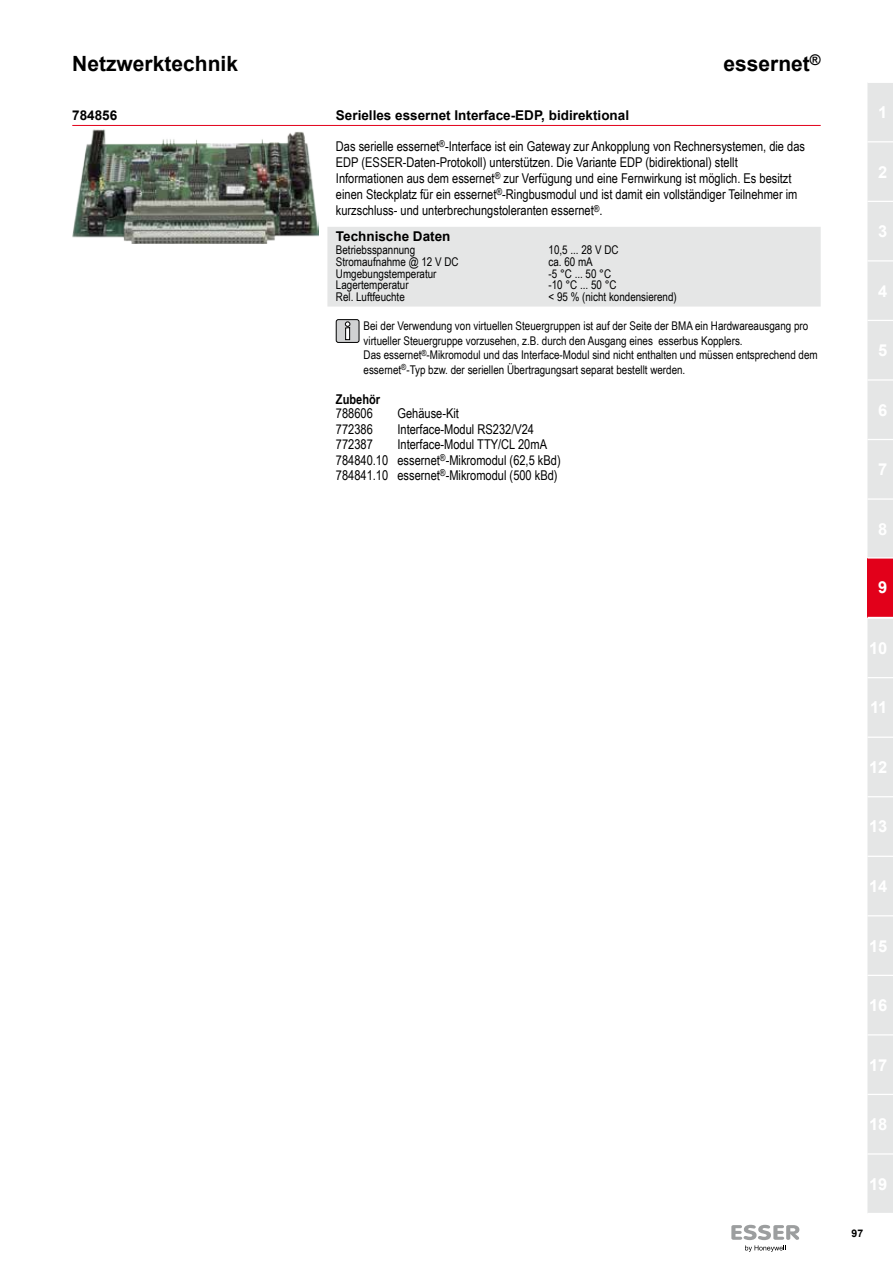
<style>
.page{position:relative;width:893px;height:1263px;background:#fff}
.page>*{position:absolute;margin:0;border:0;box-sizing:border-box;transform-origin:0 0}
.t1{font:700 21px "Arial";color:#000}
.t2{font:700 16.5px "Arial";color:#fff}
.t3{font:13.5px/16.2px "Arial Narrow";color:#000}
.t4{font:700 13.5px "Arial";color:#000}
.t5{font:700 13.5px "Arial Narrow";color:#000}
.t6{font:12px/14.4px "Arial Narrow";color:#000}
.t7{font:700 10.5px "Arial";color:#000}
</style>
<div class="page">
<hr style="left:72px;top:125px;width:749px;height:1px;background:#e2001a">
<div style="left:327px;top:227px;width:494px;height:80px;background:#e5e6e6"></div>
<svg style="left:731px;top:1225px;width:68px;height:27px"></svg>
<svg style="left:867px;top:83px;width:26px;height:1130px;background:#e5dbdc"></svg>
<div style="left:336px;top:320px;width:23px;height:22px;background:#d0d1d2;border-radius:2px"></div>
<div style="left:336px;top:319px;width:23px;height:24px;border:1px solid #000;border-radius:2px"></div>
<svg style="left:345px;top:321px;width:5px;height:19px"></svg>
<img style="left:72px;top:130px;width:247px;height:113px">
<h1 class="t1" style="left:72px;top:50px;width:167px">Netzwerktechnik</h1>
<h1 class="t1" style="left:723px;top:50px;width:99px">essernet<sup>®</sup></h1>
<p class="t4" style="left:72px;top:106px;width:47px">784856</p>
<p class="t4" style="left:336px;top:106px;width:295px">Serielles essernet Interface-EDP, bidirektional</p>
<p class="t3" style="left:336px;top:137px;width:471px">Das serielle essernet<sup>®</sup>-Interface ist ein Gateway zur Ankopplung von Rechnersystemen, die das EDP (ESSER-Daten-Protokoll) unterstützen. Die Variante EDP (bidirektional) stellt Informationen aus dem essernet<sup>®</sup> zur Verfügung und eine Fernwirkung ist möglich. Es besitzt einen Steckplatz für ein essernet<sup>®</sup>-Ringbusmodul und ist damit ein vollständiger Teilnehmer im kurzschluss- und unterbrechungstoleranten essernet<sup>®</sup>.</p>
<p class="t4" style="left:336px;top:227px;width:116px">Technische Daten</p>
<p class="t6" style="left:336px;top:242px;width:81px">Betriebsspannung</p>
<p class="t6" style="left:549px;top:242px;width:72px">10,5 ... 28 V DC</p>
<p class="t6" style="left:336px;top:254px;width:124px">Stromaufnahme @ 12 V DC</p>
<p class="t6" style="left:549px;top:254px;width:46px">ca. 60 mA</p>
<p class="t6" style="left:336px;top:266px;width:102px">Umgebungstemperatur</p>
<p class="t6" style="left:549px;top:266px;width:64px">-5 °C ... 50 °C</p>
<p class="t6" style="left:336px;top:278px;width:74px">Lagertemperatur</p>
<p class="t6" style="left:549px;top:278px;width:70px">-10 °C ... 50 °C</p>
<p class="t6" style="left:336px;top:289px;width:70px">Rel. Luftfeuchte</p>
<p class="t6" style="left:549px;top:289px;width:130px">&lt; 95 % (nicht kondensierend)</p>
<p class="t6" style="left:364px;top:318px;width:456px">Bei der Verwendung von virtuellen Steuergruppen ist auf der Seite der BMA ein Hardwareausgang pro virtueller Steuergruppe vorzusehen, z.B. durch den Ausgang eines esserbus Kopplers.<br>Das essernet<sup>®</sup>-Mikromodul und das Interface-Modul sind nicht enthalten und müssen entsprechend dem essernet<sup>®</sup>-Typ bzw. der seriellen Übertragungsart separat bestellt werden.</p>
<p class="t5" style="left:336px;top:389px;width:46px">Zubehör</p>
<p class="t3" style="left:336px;top:405px;width:38px">788606</p>
<p class="t3" style="left:397px;top:405px;width:63px">Gehäuse-Kit</p>
<p class="t3" style="left:336px;top:420px;width:38px">772386</p>
<p class="t3" style="left:397px;top:420px;width:138px">Interface-Modul RS232/V24</p>
<p class="t3" style="left:336px;top:436px;width:38px">772387</p>
<p class="t3" style="left:336px;top:436px;width:226px;line-height:15.5px;text-indent:62px">Interface-Modul TTY/CL 20mA<br>784840.10 essernet<sup>®</sup>-Mikromodul (62,5 kBd)<br>784841.10 essernet<sup>®</sup>-Mikromodul (500 kBd)</p>
<p class="t2" style="left:878px;top:101px;width:11px">1</p>
<p class="t2" style="left:878px;top:161px;width:11px">2</p>
<p class="t2" style="left:878px;top:220px;width:11px">3</p>
<p class="t2" style="left:878px;top:280px;width:11px">4</p>
<p class="t2" style="left:878px;top:339px;width:11px">5</p>
<p class="t2" style="left:878px;top:399px;width:11px">6</p>
<p class="t2" style="left:878px;top:458px;width:11px">7</p>
<p class="t2" style="left:878px;top:518px;width:11px">8</p>
<p class="t2" style="left:878px;top:577px;width:11px">9</p>
<p class="t2" style="left:869px;top:637px;width:20px">10</p>
<p class="t2" style="left:870px;top:696px;width:19px">11</p>
<p class="t2" style="left:869px;top:756px;width:20px">12</p>
<p class="t2" style="left:869px;top:816px;width:20px">13</p>
<p class="t2" style="left:869px;top:875px;width:20px">14</p>
<p class="t2" style="left:869px;top:935px;width:20px">15</p>
<p class="t2" style="left:869px;top:994px;width:20px">16</p>
<p class="t2" style="left:869px;top:1054px;width:20px">17</p>
<p class="t2" style="left:869px;top:1113px;width:20px">18</p>
<p class="t2" style="left:869px;top:1173px;width:20px">19</p>
<p class="t7" style="left:851px;top:1226px;width:13px">97</p>
</div>
